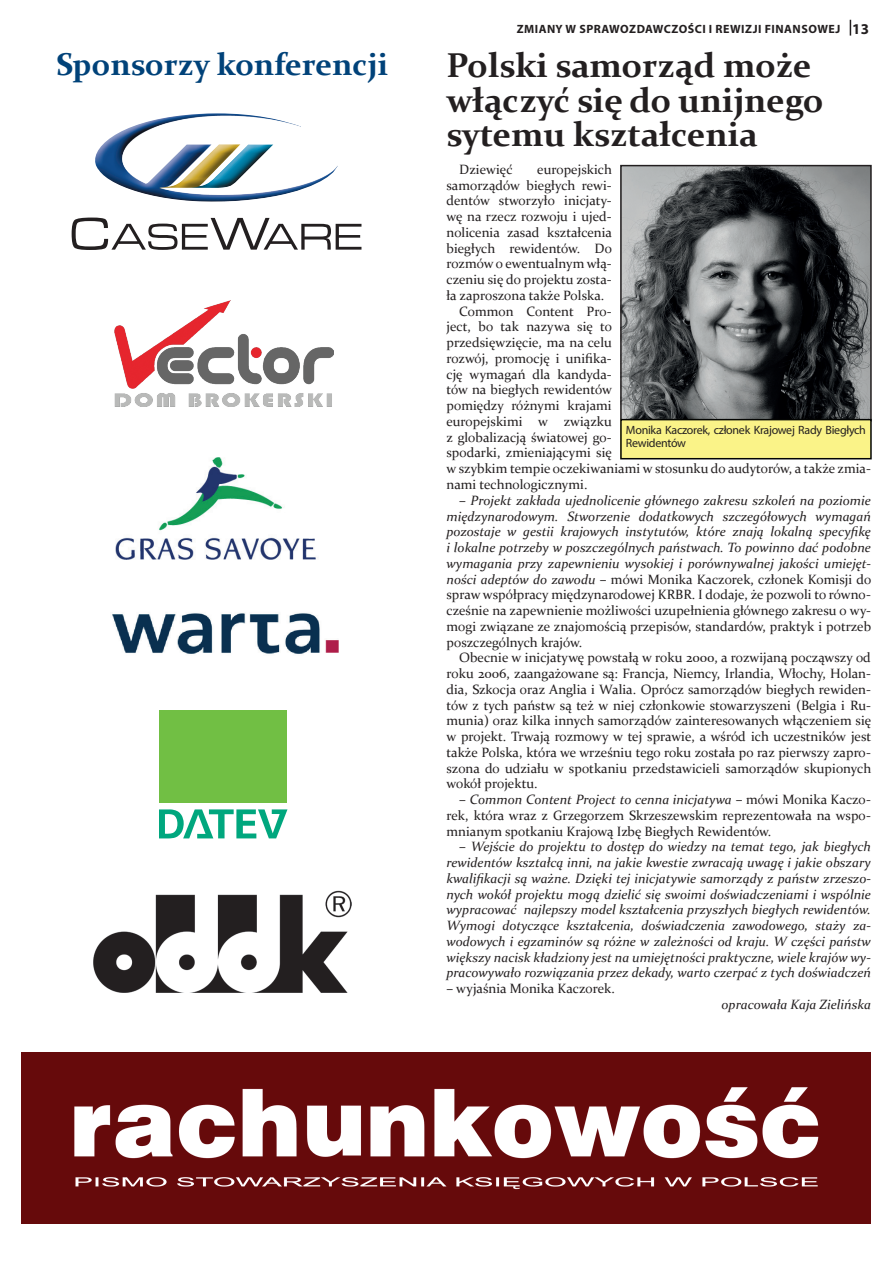
<style>
.page{position:relative;width:893px;height:1263px;background:#fff}
.page>*{position:absolute;margin:0;border:0;box-sizing:border-box;transform-origin:0 0}
.t1{font:700 34.5px/34.5px "Constantia";color:#231f20}
.t2{font:700 31.5px "Constantia";color:#004279}
.t3{font:13.5px/15.8px "Constantia";color:#231f20;text-align:justify}
.t4{font:italic 13.5px/15.8px "Constantia";color:#231f20;text-align:justify}
.t5{font:12px/13.5px "Myriad Pro";letter-spacing:-.025em;color:#231f20}
.t6{font:700 12px "Myriad Pro";letter-spacing:.04em;color:#231f20}
.s1{font-size:15px}
.s2{font-style:normal}
.s3{font-style:italic}
</style>
<div class="page">
<svg style="left:850px;top:20px;width:1px;height:16px"></svg>
<img style="left:623px;top:168px;width:246px;height:250px">
<div style="left:620px;top:165px;width:252px;height:256px;border:2px solid #231f20"></div>
<div style="left:621px;top:420px;width:250px;height:39px;background:#faf388"></div>
<div style="left:620px;top:419px;width:252px;height:40px;border:2px solid #040503"></div>
<svg style="left:72px;top:218px;width:289px;height:32px"></svg>
<img style="left:95px;top:113px;width:243px;height:89px">
<img style="left:112px;top:613px;width:227px;height:41px">
<img style="left:115px;top:457px;width:201px;height:103px">
<svg style="left:159px;top:809px;width:128px;height:29px"></svg>
<div style="left:159px;top:710px;width:128px;height:93px;background:#71bf44"></div>
<img style="left:94px;top:891px;width:258px;height:101px">
<img style="left:22px;top:1052px;width:849px;height:172px">
<img style="left:114px;top:301px;width:219px;height:106px">
<h2 class="t2" style="left:56px;top:42px;width:334px">Sponsorzy konferencji</h2>
<p class="t6" style="left:517px;top:21px;width:354px">ZMIANY W SPRAWOZDAWCZOŚCI I REWIZJI FINANSOWEJ <span class="s1">13</span></p>
<h1 class="t1" style="left:446px;top:46px;width:379px">Polski samorząd może włączyć się do unijnego sytemu kształcenia</h1>
<p class="t3" style="left:459px;top:161px;width:55px">Dziewięć</p>
<p class="t3" style="left:537px;top:161px;width:76px">europejskich</p>
<p class="t3" style="left:446px;top:177px;width:167px">samorządów biegłych rewi-</p>
<p class="t3" style="left:446px;top:192px;width:167px">dentów stworzyło inicjaty-</p>
<p class="t3" style="left:446px;top:208px;width:167px">wę na rzecz rozwoju i ujed-</p>
<p class="t3" style="left:446px;top:224px;width:167px">nolicenia zasad kształcenia</p>
<p class="t3" style="left:446px;top:240px;width:167px">biegłych rewidentów. Do</p>
<p class="t3" style="left:446px;top:255px;width:167px">rozmów o ewentualnym włą-</p>
<p class="t3" style="left:446px;top:271px;width:167px">czeniu się do projektu zosta-</p>
<p class="t3" style="left:446px;top:287px;width:159px">ła zaproszona także Polska.</p>
<p class="t3" style="left:459px;top:303px;width:154px">Common Content Pro-</p>
<p class="t3" style="left:446px;top:318px;width:167px">ject, bo tak nazywa się to</p>
<p class="t3" style="left:446px;top:334px;width:167px">przedsięwzięcie, ma na celu</p>
<p class="t3" style="left:446px;top:350px;width:167px">rozwój, promocję i unifika-</p>
<p class="t3" style="left:446px;top:366px;width:167px">cję wymagań dla kandyda-</p>
<p class="t3" style="left:446px;top:381px;width:167px">tów na biegłych rewidentów</p>
<p class="t3" style="left:446px;top:397px;width:167px">pomiędzy różnymi krajami</p>
<p class="t3" style="left:446px;top:413px;width:167px">europejskimi w związku</p>
<p class="t3" style="left:446px;top:429px;width:167px">z globalizacją światowej go-</p>
<p class="t3" style="left:446px;top:444px;width:167px">spodarki, zmieniającymi się</p>
<p class="t3" style="left:446px;top:460px;width:426px">w szybkim tempie oczekiwaniami w stosunku do audytorów, a także zmia-</p>
<p class="t3" style="left:446px;top:476px;width:142px">nami technologicznymi.</p>
<p class="t4" style="left:446px;top:492px;width:426px;text-indent:13px"><span class="s2">–</span> Projekt zakłada ujednolicenie głównego zakresu szkoleń na poziomie międzynarodowym. Stworzenie dodatkowych szczegółowych wymagań pozostaje w gestii krajowych instytutów, które znają lokalną specyfikę i lokalne potrzeby w poszczególnych państwach. To powinno dać podobne wymagania przy zapewnieniu wysokiej i porównywalnej jakości umiejęt&shy;ności adeptów do zawodu <span class="s2">– mówi Monika Kaczorek, członek Komisji do spraw współpracy międzynarodowej KRBR. I dodaje, że pozwoli to równo&shy;cześnie na zapewnienie możliwości uzupełnienia głównego zakresu o wy&shy;mogi związane ze znajomością przepisów, standardów, praktyk i potrzeb poszczególnych krajów.</span></p>
<p class="t3" style="left:446px;top:649px;width:426px;text-indent:13px">Obecnie w inicjatywę powstałą w roku 2000, a rozwijaną począwszy od roku 2006, zaangażowane są: Francja, Niemcy, Irlandia, Włochy, Holan&shy;dia, Szkocja oraz Anglia i Walia. Oprócz samorządów biegłych rewiden&shy;tów z tych państw są też w niej członkowie stowarzyszeni (Belgia i Ru&shy;munia) oraz kilka innych samorządów zainteresowanych włączeniem się w projekt. Trwają rozmowy w tej sprawie, a wśród ich uczestników jest także Polska, która we wrześniu tego roku została po raz pierwszy zapro&shy;szona do udziału w spotkaniu przedstawicieli samorządów skupionych wokół projektu.</p>
<p class="t3" style="left:446px;top:791px;width:426px;text-indent:13px">– <span class="s3">Common Content Project to cenna inicjatywa</span> – mówi Monika Kaczo&shy;rek, która wraz z Grzegorzem Skrzeszewskim reprezentowała na wspo&shy;mnianym spotkaniu Krajową Izbę Biegłych Rewidentów.</p>
<p class="t4" style="left:446px;top:838px;width:426px;text-indent:13px"><span class="s2">–</span> Wejście do projektu to dostęp do wiedzy na temat tego, jak biegłych rewidentów kształcą inni, na jakie kwestie zwracają uwagę i jakie obszary kwalifikacji są ważne. Dzięki tej inicjatywie samorządy z państw zrzeszo&shy;nych wokół projektu mogą dzielić się swoimi doświadczeniami i wspólnie wypracować najlepszy model kształcenia przyszłych biegłych rewidentów.<br>Wymogi dotyczące kształcenia, doświadczenia zawodowego, staży za&shy;wodowych i egzaminów są różne w zależności od kraju. W części państw większy nacisk kładziony jest na umiejętności praktyczne, wiele krajów wy&shy;pracowywało rozwiązania przez dekady, warto czerpać z tych doświadczeń</p>
<p class="t3" style="left:446px;top:980px;width:170px">– wyjaśnia Monika Kaczorek.</p>
<p class="t4" style="left:722px;top:996px;width:151px">opracowała Kaja Zielińska</p>
<p class="t5" style="left:626px;top:423px;width:242px">Monika Kaczorek, członek Krajowej Rady Biegłych<br>Rewidentów</p>
</div>
